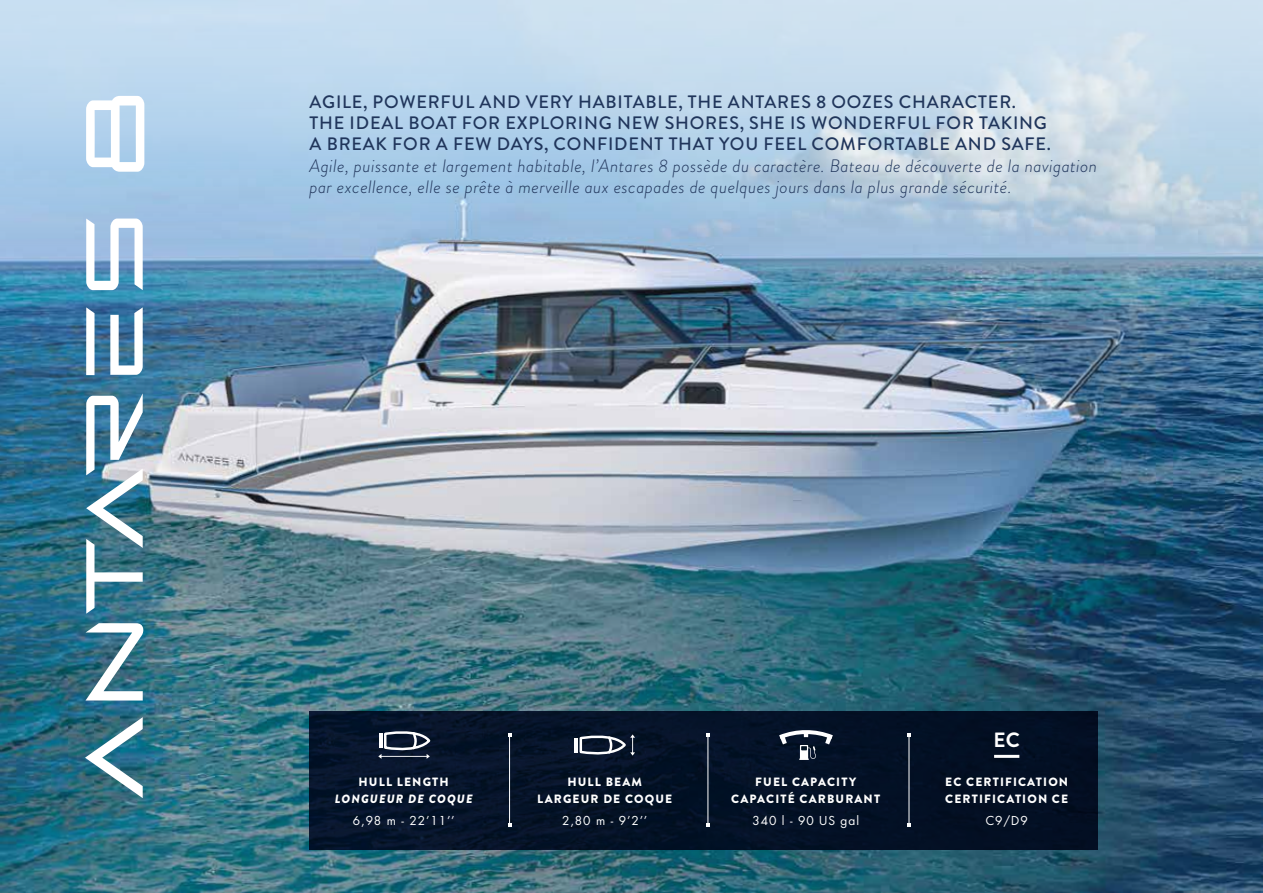
<style>
.page{position:relative;width:1263px;height:893px;background:#fff}
.page>*{position:absolute;margin:0;border:0;box-sizing:border-box;transform-origin:0 0}
.t1{font:700 20.7px "Brandon Grotesque";color:#fff}
.t2{font:italic 300 18px/21px "Brandon Grotesque";letter-spacing:.025em;color:#20355b}
.t3{font:500 18px/21px "Brandon Grotesque";letter-spacing:.045em;color:#20355b}
.t4{font:900 12px/16.5px "Brandon Grotesque";letter-spacing:.095em;color:#fff;text-align:center}
.t5{font:12px "Futura Std";letter-spacing:.075em;color:#fff}
.t6{font:italic 900 12px "Brandon Grotesque";letter-spacing:.095em;color:#fff}
</style>
<div class="page">
<img style="left:0;top:283px;width:1263px;height:610px">
<svg style="left:0;top:0;width:1263px;height:283px;background:#b4cee4"></svg>
<div style="left:309px;top:712px;width:789px;height:138px;background:#031125"></div>
<hr style="left:509px;top:735px;width:1px;height:90px;background:#fff">
<hr style="left:707px;top:735px;width:1px;height:90px;background:#fff">
<svg style="left:706px;top:733px;width:4px;height:4px"></svg>
<hr style="left:908px;top:735px;width:1px;height:90px;background:#fff">
<svg style="left:907px;top:733px;width:4px;height:4px"></svg>
<hr style="left:574px;top:738px;width:4px;height:14px;background:#fff">
<svg style="left:579px;top:732px;width:56px;height:25px"></svg>
<hr style="left:994px;top:755px;width:25px;height:3px;background:#fff">
<svg style="left:779px;top:730px;width:54px;height:30px"></svg>
<svg style="left:378px;top:729px;width:53px;height:30px"></svg>
<img style="left:85px;top:219px;width:60px;height:579px">
<svg style="left:86px;top:96px;width:58px;height:76px"></svg>
<p class="t3" style="left:310px;top:92px;width:743px">AGILE, POWERFUL AND VERY HABITABLE, THE ANTARES 8 OOZES CHARACTER.<br>THE IDEAL BOAT FOR EXPLORING NEW SHORES, SHE IS WONDERFUL FOR TAKING<br>A BREAK FOR A FEW DAYS, CONFIDENT THAT YOU FEEL COMFORTABLE AND SAFE.</p>
<p class="t2" style="left:309px;top:155px;width:789px">Agile, puissante et largement habitable, l’Antares 8 possède du caractère. Bateau de découverte de la navigation par excellence, elle se prête à merveille aux escapades de quelques jours dans la plus grande sécurité.</p>
<p class="t4" style="left:359px;top:774px;width:92px">HULL LENGTH</p>
<p class="t6" style="left:335px;top:790px;width:139px">LONGUEUR DE COQUE</p>
<p class="t5" style="left:353px;top:813px;width:103px">6,98 m - 22’11’’</p>
<p class="t4" style="left:537px;top:774px;width:137px">HULL BEAM<br>LARGEUR DE COQUE</p>
<p class="t5" style="left:562px;top:813px;width:87px">2,80 m - 9’2’’</p>
<p class="t4" style="left:731px;top:774px;width:150px">FUEL CAPACITY<br>CAPACITÉ CARBURANT</p>
<p class="t5" style="left:752px;top:813px;width:108px">340 l - 90 US gal</p>
<p class="t1" style="left:993px;top:725px;width:28px">EC</p>
<p class="t4" style="left:945px;top:774px;width:124px;text-align:left">EC CERTIFICATION<br>CERTIFICATION CE</p>
<p class="t5" style="left:986px;top:813px;width:43px">C9/D9</p>
</div>
